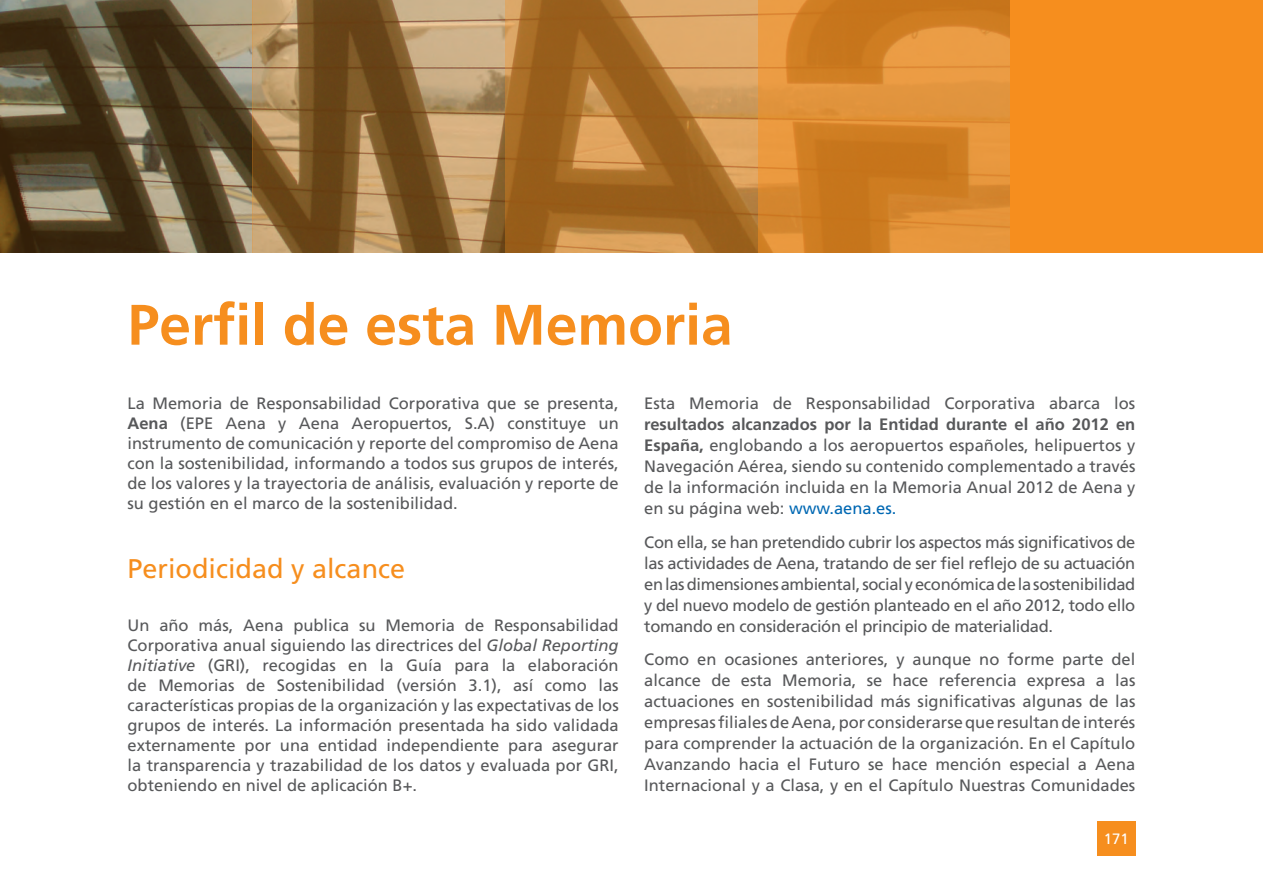
<style>
.page{position:relative;width:1263px;height:893px;background:#fff}
.page>*{position:absolute;margin:0;border:0;box-sizing:border-box;transform-origin:0 0}
.t1{font:700 57px "Frutiger LT Std";color:#f68e1e}
.t2{font:27px "Frutiger LT Std";color:#f68e1e}
.t3{font:16.5px/21px "Frutiger LT Std";color:#57585a;text-align:justify}
.t4{font:15px "Frutiger LT";color:#fff}
.s1{font-weight:700}
.s2{font-style:italic}
.s3{color:#0168b3}
</style>
<div class="page">
<svg style="left:253px;top:0;width:252px;height:253px;background:#997647"></svg>
<svg style="left:0;top:0;width:253px;height:253px;background:#605238"></svg>
<svg style="left:505px;top:0;width:253px;height:253px;background:#b47a36"></svg>
<svg style="left:758px;top:0;width:252px;height:253px;background:#d8882e"></svg>
<div style="left:1010px;top:0;width:253px;height:253px;background:#f68e1e"></div>
<div style="left:1097px;top:821px;width:38px;height:34px;background:#f68e1e"></div>
<h1 class="t1" style="left:128px;top:291px;width:607px">Perfil de esta Memoria</h1>
<p class="t3" style="left:128px;top:394px;width:493px;line-height:20px">La Memoria de Responsabilidad Corporativa que se presenta, <span class="s1">Aena</span> (EPE Aena y Aena Aeropuertos, S.A) constituye un instrumento de comunicación y reporte del compromiso de Aena con la sostenibilidad, informando a todos sus grupos de interés, de los valores y la trayectoria de análisis, evaluación y reporte de su gestión en el marco de la sostenibilidad.</p>
<h2 class="t2" style="left:128px;top:553px;width:279px">Periodicidad y alcance</h2>
<p class="t3" style="left:128px;top:615px;width:493px;line-height:20px">Un año más, Aena publica su Memoria de Responsabilidad Corporativa anual siguiendo las directrices del <span class="s2">Global Reporting Initiative</span> (GRI), recogidas en la Guía para la elaboración de Memorias de Sostenibilidad (versión 3.1), así como las características propias de la organización y las expectativas de los grupos de interés. La información presentada ha sido validada externamente por una entidad independiente para asegurar la transparencia y trazabilidad de los datos y evaluada por GRI, obteniendo en nivel de aplicación B+.</p>
<p class="t3" style="left:644px;top:393px;width:493px">Esta Memoria de Responsabilidad Corporativa abarca los</p>
<p class="t3" style="left:644px;top:414px;width:493px"><span class="s1">resultados alcanzados por la Entidad durante el año 2012 en España,</span> englobando a los aeropuertos españoles, helipuertos y Navegación Aérea, siendo su contenido complementado a través de la información incluida en la Memoria Anual 2012 de Aena y en su página web: <span class="s3">www.aena.es.</span></p>
<p class="t3" style="left:644px;top:532px;width:493px">Con ella, se han pretendido cubrir los aspectos más significativos de las actividades de Aena, tratando de ser fiel reflejo de su actuación en las dimensiones ambiental, social y económica de la sostenibilidad y del nuevo modelo de gestión planteado en el año 2012, todo ello tomando en consideración el principio de materialidad.</p>
<p class="t3" style="left:644px;top:649px;width:493px">Como en ocasiones anteriores, y aunque no forme parte del alcance de esta Memoria, se hace referencia expresa a las actuaciones en sostenibilidad más significativas algunas de las empresas filiales de Aena, por considerarse que resultan de interés para comprender la actuación de la organización. En el Capítulo Avanzando hacia el Futuro se hace mención especial a Aena Internacional y a Clasa, y en el Capítulo Nuestras Comunidades</p>
<p class="t4" style="left:1104px;top:830px;width:27px">171</p>
</div>
